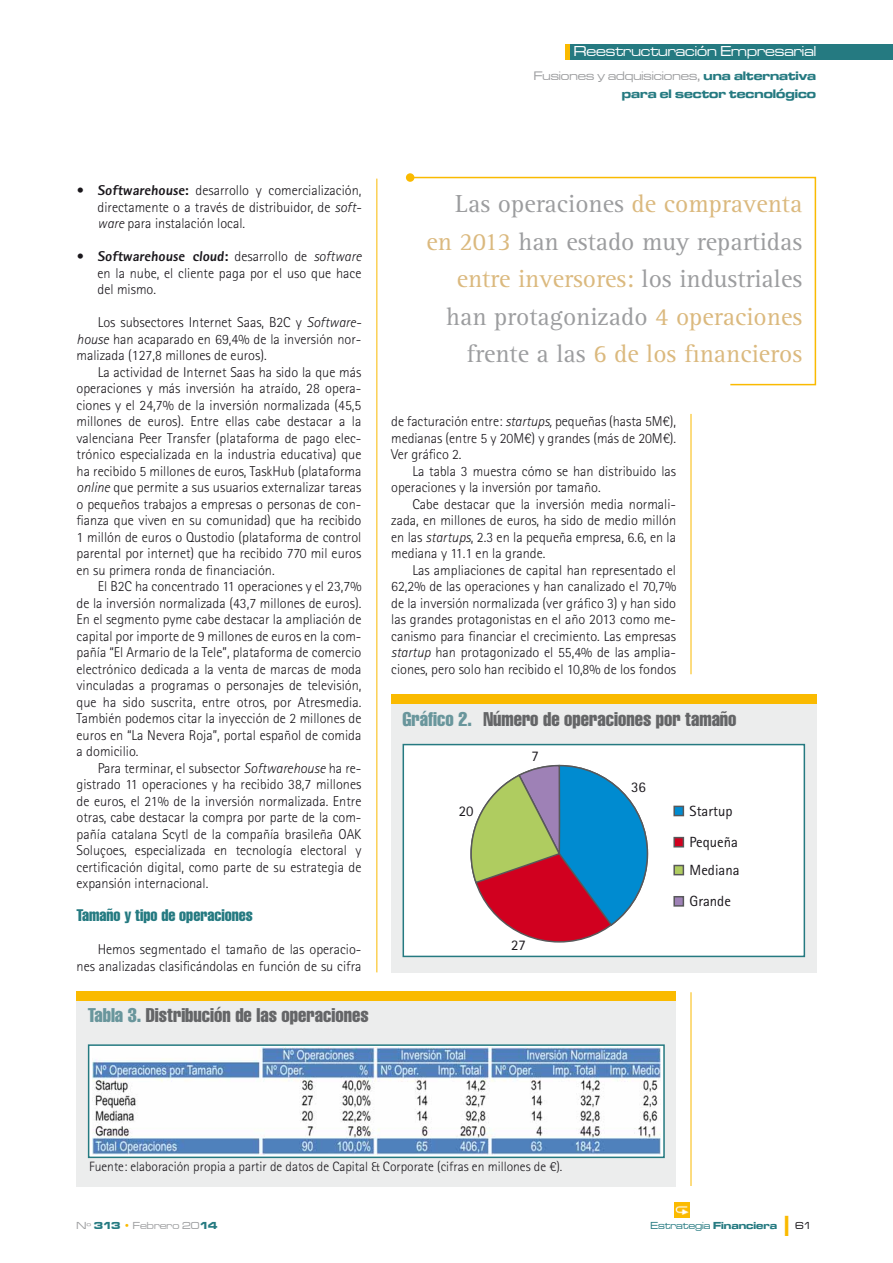
<style>
.page{position:relative;width:893px;height:1263px;background:#fff}
.page>*{position:absolute;margin:0;border:0;box-sizing:border-box;transform-origin:0 0}
.t1{font:30px "Microgramma D Medi Exte";color:#faba00;scale:1.5 1}
.t2{font:25.5px/37.5px "Rotis Serif Std";color:#9c9d9f;text-align:right}
.t3{font:19.5px "Helvetica LT Std Comp";color:#646567}
.t4{font:16.5px "Helvetica LT Std Comp";color:#257a81}
.t5{font:14.85px "Microgramma D Medi Exte";color:#fff}
.t6{font:14.7px/27.9px "Rotis Sans Serif Std";color:#1a171c}
.t7{font:300 14.25px/16.5px "Rotis Sans Serif Std";color:#1a171c;text-align:justify}
.t8{font:300 13.5px "Rotis Sans Serif Std";color:#1a171c}
.t9{font:12.75px "Microgramma D Medi Exte";color:#9c9d9f}
.t10{font:12.75px "Microgramma DEE Bold Exte";color:#257a81}
.t11{font:10.5px "Microgramma D Medi Exte";color:#257a81}
.t12{font:10.5px "Microgramma D Medi Exte";color:#9c9d9f}
.t13{font:10.5px "Microgramma D Medi Exte";color:#1a171c}
.s1{font-family:"Microgramma DEE Bold Exte";color:#257a81}
.s2{font-weight:800}
.s3{font-style:italic}
.s4{color:#69969c}
.s5{color:#dbb97e}
.s6{font-family:"Microgramma DEE Bold Exte";color:#faba00}
.s7{font-family:"Microgramma DEE Bold Exte"}
</style>
<div class="page">
<div style="left:566px;top:44px;width:327px;height:16px;background:#257a81"></div>
<hr style="left:566px;top:44px;width:4px;height:16px;background:#faba00">
<img style="left:675px;top:1203px;width:14px;height:14px">
<hr style="left:377px;top:179px;width:1px;height:793px;background:#faba00">
<hr style="left:691px;top:992px;width:1px;height:194px;background:#faba00">
<hr style="left:691px;top:414px;width:1px;height:260px;background:#faba00">
<div style="left:406px;top:173px;width:8px;height:9px;background:#faba00;border-radius:50%"></div>
<svg style="left:409px;top:176px;width:408px;height:210px"></svg>
<div style="left:77px;top:1000px;width:599px;height:186px;background:#eceded"></div>
<svg style="left:91px;top:1047px;width:571px;height:108px;fill:#edf8ff"></svg>
<img style="left:93px;top:1048px;width:567px;height:106px">
<div style="left:88px;top:1044px;width:577px;height:114px;border:2px solid #257a81"></div>
<div style="left:77px;top:991px;width:599px;height:9px;background:#faba00"></div>
<div style="left:391px;top:704px;width:425px;height:268px;background:#eceded"></div>
<div style="left:403px;top:744px;width:401px;height:212px;background:#fff"></div>
<div style="left:471px;top:766px;width:176px;height:176px;background:#d1001f;border-radius:50%"></div>
<div style="left:674px;top:806px;width:9px;height:9px;background:#008bd0"></div>
<div style="left:673px;top:806px;width:11px;height:10px;border:1px solid #58585a"></div>
<div style="left:674px;top:837px;width:9px;height:10px;background:#d1001f"></div>
<div style="left:673px;top:837px;width:11px;height:10px;border:1px solid #58585a"></div>
<div style="left:674px;top:865px;width:9px;height:10px;background:#afcc60"></div>
<div style="left:673px;top:865px;width:11px;height:10px;border:1px solid #58585a"></div>
<div style="left:674px;top:897px;width:9px;height:9px;background:#9e81b6"></div>
<div style="left:673px;top:896px;width:11px;height:11px;border:1px solid #58585a"></div>
<svg style="left:470px;top:764px;width:179px;height:163px"></svg>
<div style="left:403px;top:744px;width:402px;height:213px;border:2px solid #257a81"></div>
<div style="left:391px;top:694px;width:425px;height:10px;background:#faba00"></div>
<p class="t5" style="left:574px;top:42px;width:244px">Reestructuración Empresarial</p>
<p class="t9" style="left:534px;top:69px;width:284px">Fusiones y adquisiciones, <span class="s1">una alternativa</span></p>
<p class="t10" style="left:622px;top:87px;width:196px">para el sector tecnológico</p>
<p class="t7" style="left:98px;top:183px;width:265px;text-indent:-21px"><span class="s2">• Softwarehouse:</span> desarrollo y comercialización, directamente o a través de distribuidor, de <span class="s3">soft&shy;ware</span> para instalación local.</p>
<p class="t7" style="left:98px;top:249px;width:265px;text-indent:-21px"><span class="s2">• Softwarehouse cloud:</span> desarrollo de <span class="s3">software </span>en la nube, el cliente paga por el uso que hace del mismo.</p>
<p class="t7" style="left:77px;top:315px;width:286px;text-indent:21px">Los subsectores Internet Saas, B2C y <span class="s3">Software&shy;house</span> han acaparado en 69,4% de la inversión nor&shy;malizada (127,8 millones de euros).</p>
<p class="t7" style="left:77px;top:365px;width:286px;text-indent:21px">La actividad de Internet Saas ha sido la que más operaciones y más inversión ha atraído, 28 opera&shy;ciones y el 24,7% de la inversión normalizada (45,5 millones de euros). Entre ellas cabe destacar a la valenciana Peer Transfer (plataforma de pago elec&shy;trónico especializada en la industria educativa) que ha recibido 5 millones de euros, TaskHub (plataforma <span class="s3">online</span> que permite a sus usuarios externalizar tareas o pequeños trabajos a empresas o personas de con&shy;fianza que viven en su comunidad) que ha recibido 1 millón de euros o Qustodio (plataforma de control parental por internet) que ha recibido 770 mil euros en su primera ronda de financiación.</p>
<p class="t7" style="left:77px;top:579px;width:286px;text-indent:21px">El B2C ha concentrado 11 operaciones y el 23,7% de la inversión normalizada (43,7 millones de euros).<br>En el segmento pyme cabe destacar la ampliación de capital por importe de 9 millones de euros en la com&shy;pañía “El Armario de la Tele”, plataforma de comercio electrónico dedicada a la venta de marcas de moda vinculadas a programas o personajes de televisión, que ha sido suscrita, entre otros, por Atresmedia.<br>También podemos citar la inyección de 2 millones de euros en “La Nevera Roja”, portal español de comida a domicilio.</p>
<p class="t7" style="left:77px;top:761px;width:286px;text-indent:21px">Para terminar, el subsector <span class="s3">Softwarehouse</span> ha re&shy;gistrado 11 operaciones y ha recibido 38,7 millones de euros, el 21% de la inversión normalizada. Entre otras, cabe destacar la compra por parte de la com&shy;pañía catalana Scytl de la compañía brasileña OAK Soluçoes, especializada en tecnología electoral y certificación digital, como parte de su estrategia de expansión internacional.</p>
<p class="t4" style="left:77px;top:909px;width:178px">Tamaño y tipo de operaciones</p>
<p class="t7" style="left:77px;top:942px;width:286px;text-align:right">Hemos segmentado el tamaño de las operacio&shy;nes analizadas clasificándolas en función de su cifra</p>
<h3 class="t3" style="left:88px;top:1007px;width:282px"><span class="s4">Tabla 3.</span> Distribución de las operaciones</h3>
<h2 class="t2" style="left:426px;top:187px;width:377px">Las operaciones <span class="s5">de compraventa en 2013</span> han estado muy repartidas <span class="s5">entre inversores:</span> los industriales han protagonizado <span class="s5">4 operaciones </span>frente a las <span class="s5">6 de los financieros</span></h2>
<p class="t7" style="left:391px;top:414px;width:287px">de facturación entre: <span class="s3">startups,</span> pequeñas (hasta 5M€), medianas (entre 5 y 20M€) y grandes (más de 20M€).<br>Ver gráfico 2.</p>
<p class="t7" style="left:391px;top:464px;width:286px;text-indent:21px">La tabla 3 muestra cómo se han distribuido las operaciones y la inversión por tamaño.</p>
<p class="t7" style="left:391px;top:497px;width:286px;text-indent:21px">Cabe destacar que la inversión media normali&shy;zada, en millones de euros, ha sido de medio millón en las <span class="s3">startups</span>, 2.3 en la pequeña empresa, 6.6, en la mediana y 11.1 en la grande.</p>
<p class="t7" style="left:391px;top:563px;width:286px;text-indent:21px">Las ampliaciones de capital han representado el 62,2% de las operaciones y han canalizado el 70,7% de la inversión normalizada (ver gráfico 3) y han sido las grandes protagonistas en el año 2013 como me&shy;canismo para financiar el crecimiento. Las empresas <span class="s3">startup</span> han protagonizado el 55,4% de las amplia&shy;ciones, pero solo han recibido el 10,8% de los fondos</p>
<h3 class="t3" style="left:403px;top:711px;width:336px"><span class="s4">Gráfico 2.</span> Número de operaciones por tamaño</h3>
<p class="t6" style="left:459px;top:799px;width:16px">20</p>
<p class="t6" style="left:531px;top:743px;width:9px">7</p>
<p class="t6" style="left:511px;top:933px;width:16px">27</p>
<p class="t6" style="left:631px;top:774px;width:16px">36</p>
<p class="t6" style="left:690px;top:798px;width:44px">Startup</p>
<p class="t6" style="left:690px;top:830px;width:51px">Pequeña<br>Mediana</p>
<p class="t6" style="left:690px;top:889px;width:43px">Grande</p>
<p class="t8" style="left:89px;top:1161px;width:475px">Fuente: elaboración propia a partir de datos de Capital &amp; Corporate (cifras en millones de €).</p>
<p class="t12" style="left:77px;top:1219px;width:142px">Nº <span class="s1">313</span> <span class="s6">•</span> Febrero 20<span class="s1">14</span></p>
<p class="t11" style="left:651px;top:1219px;width:128px">Estrategia <span class="s7">Financiera</span></p>
<h1 class="t1" style="left:783px;top:1208px;width:6px">l</h1>
<p class="t13" style="left:795px;top:1219px;width:18px">61</p>
</div>
